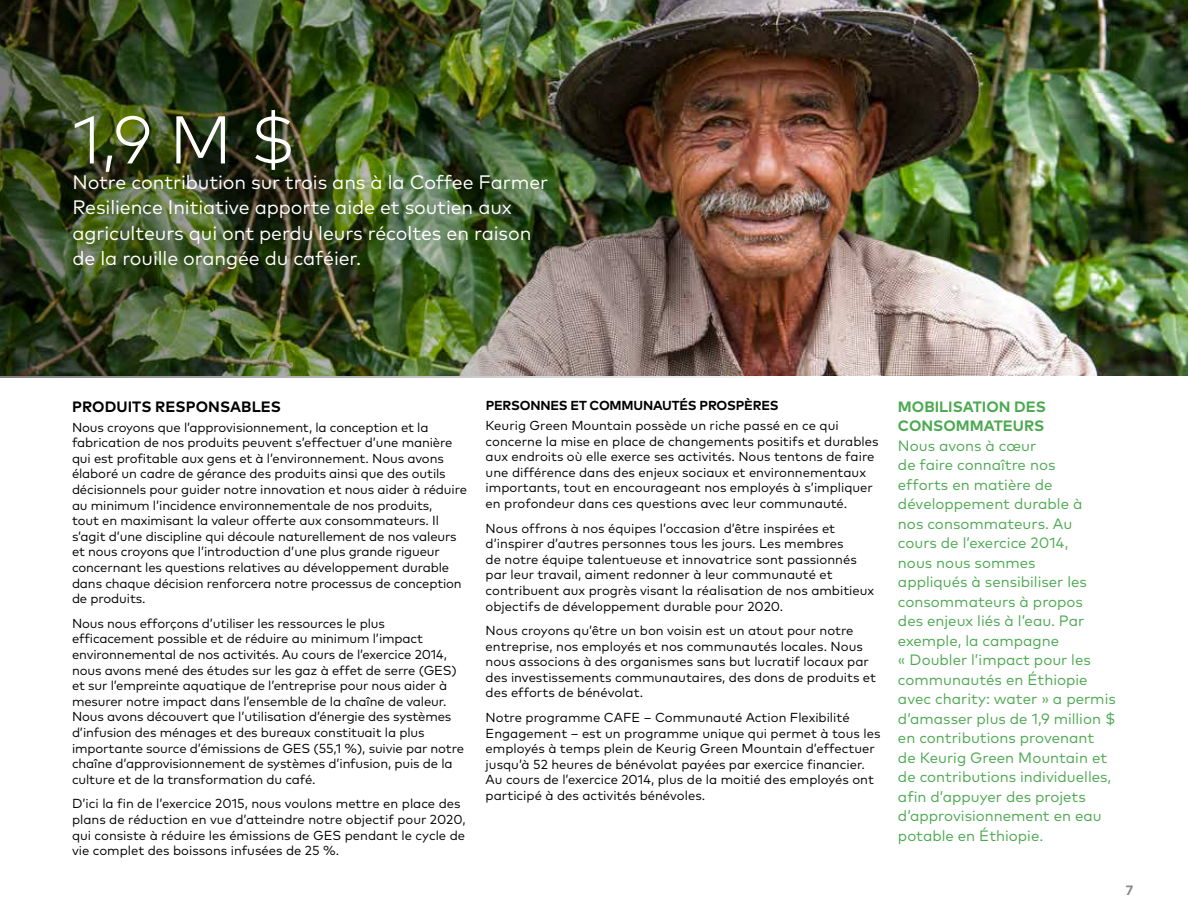
<style>
.page{position:relative;width:1188px;height:918px;background:#fff}
.page>*{position:absolute;margin:0;border:0;box-sizing:border-box;transform-origin:0 0}
.t1{font:300 67.35px "Mark OT";color:#fff}
.t2{font:19.5px/25.5px "Mark OT";letter-spacing:-.005em;color:#fff}
.t3{font:15px/19.5px "Mark OT";color:#4ca950}
.t4{font:700 15px/19.5px "Mark OT";color:#4ca950}
.t5{font:700 15px "Mark OT";letter-spacing:.005em;color:#000}
.t6{font:700 13.5px "Mark OT";color:#878a8f}
.t7{font:13.05px/15.6px "Mark OT";letter-spacing:-.01em;color:#000}
.t8{font:700 13.05px "Mark OT";letter-spacing:-.015em;color:#000}
</style>
<div class="page">
<img style="left:762px;top:0;width:426px;height:376px">
<img style="left:0;top:0;width:762px;height:378px">
<h1 class="t1" style="left:72px;top:99px;width:226px">1,9 M $</h1>
<h2 class="t2" style="left:72px;top:169px;width:477px">Notre contribution sur trois ans à la Coffee Farmer Resilience Initiative apporte aide et soutien aux agriculteurs qui ont perdu leurs récoltes en raison de la rouille orangée du caféier.</h2>
<p class="t5" style="left:72px;top:397px;width:211px">PRODUITS RESPONSABLES</p>
<p class="t7" style="left:72px;top:419px;width:397px">Nous croyons que l’approvisionnement, la conception et la fabrication de nos produits peuvent s’effectuer d’une manière qui est profitable aux gens et à l’environnement. Nous avons élaboré un cadre de gérance des produits ainsi que des outils décisionnels pour guider notre innovation et nous aider à réduire au minimum l’incidence environnementale de nos produits,<br>tout en maximisant la valeur offerte aux consommateurs. Il s’agit d’une discipline qui découle naturellement de nos valeurs et nous croyons que l’introduction d’une plus grande rigueur concernant les questions relatives au développement durable dans chaque décision renforcera notre processus de conception de produits.</p>
<p class="t7" style="left:72px;top:615px;width:394px">Nous nous efforçons d’utiliser les ressources le plus efficacement possible et de réduire au minimum l’impact environnemental de nos activités. Au cours de l’exercice 2014, nous avons mené des études sur les gaz à effet de serre (GES) et sur l’empreinte aquatique de l’entreprise pour nous aider à mesurer notre impact dans l’ensemble de la chaîne de valeur.<br>Nous avons découvert que l’utilisation d’énergie des systèmes d’infusion des ménages et des bureaux constituait la plus importante source d’émissions de GES (55,1 %), suivie par notre chaîne d’approvisionnement de systèmes d’infusion, puis de la culture et de la transformation du café.</p>
<p class="t7" style="left:72px;top:796px;width:395px">D’ici la fin de l’exercice 2015, nous voulons mettre en place des plans de réduction en vue d’atteindre notre objectif pour 2020, qui consiste à réduire les émissions de GES pendant le cycle de vie complet des boissons infusées de 25 %.</p>
<p class="t8" style="left:486px;top:397px;width:295px">PERSONNES ET COMMUNAUTÉS PROSPÈRES</p>
<p class="t7" style="left:486px;top:417px;width:394px">Keurig Green Mountain possède un riche passé en ce qui concerne la mise en place de changements positifs et durables aux endroits où elle exerce ses activités. Nous tentons de faire une différence dans des enjeux sociaux et environnementaux importants, tout en encourageant nos employés à s’impliquer en profondeur dans ces questions avec leur communauté.</p>
<p class="t7" style="left:486px;top:520px;width:390px">Nous offrons à nos équipes l’occasion d’être inspirées et d’inspirer d’autres personnes tous les jours. Les membres<br>de notre équipe talentueuse et innovatrice sont passionnés par leur travail, aiment redonner à leur communauté et contribuent aux progrès visant la réalisation de nos ambitieux objectifs de développement durable pour 2020.</p>
<p class="t7" style="left:486px;top:623px;width:392px">Nous croyons qu’être un bon voisin est un atout pour notre entreprise, nos employés et nos communautés locales. Nous nous associons à des organismes sans but lucratif locaux par des investissements communautaires, des dons de produits et des efforts de bénévolat.</p>
<p class="t7" style="left:486px;top:710px;width:396px">Notre programme CAFE – Communauté Action Flexibilité Engagement – est un programme unique qui permet à tous les employés à temps plein de Keurig Green Mountain d’effectuer jusqu’à 52 heures de bénévolat payées par exercice financier.<br>Au cours de l’exercice 2014, plus de la moitié des employés ont participé à des activités bénévoles.</p>
<p class="t4" style="left:898px;top:396px;width:150px">MOBILISATION DES<br>CONSOMMATEURS</p>
<p class="t3" style="left:898px;top:435px;width:219px">Nous avons à cœur<br>de faire connaître nos<br>efforts en matière de développement durable à<br>nos consommateurs. Au<br>cours de l’exercice 2014,<br>nous nous sommes<br>appliqués à sensibiliser les consommateurs à propos<br>des enjeux liés à l’eau. Par exemple, la campagne<br>« Doubler l’impact pour les communautés en Éthiopie avec charity: water » a permis d’amasser plus de 1,9 million $ en contributions provenant<br>de Keurig Green Mountain et de contributions individuelles, afin d’appuyer des projets d’approvisionnement en eau potable en Éthiopie.</p>
<p class="t6" style="left:1126px;top:881px;width:9px">7</p>
</div>
